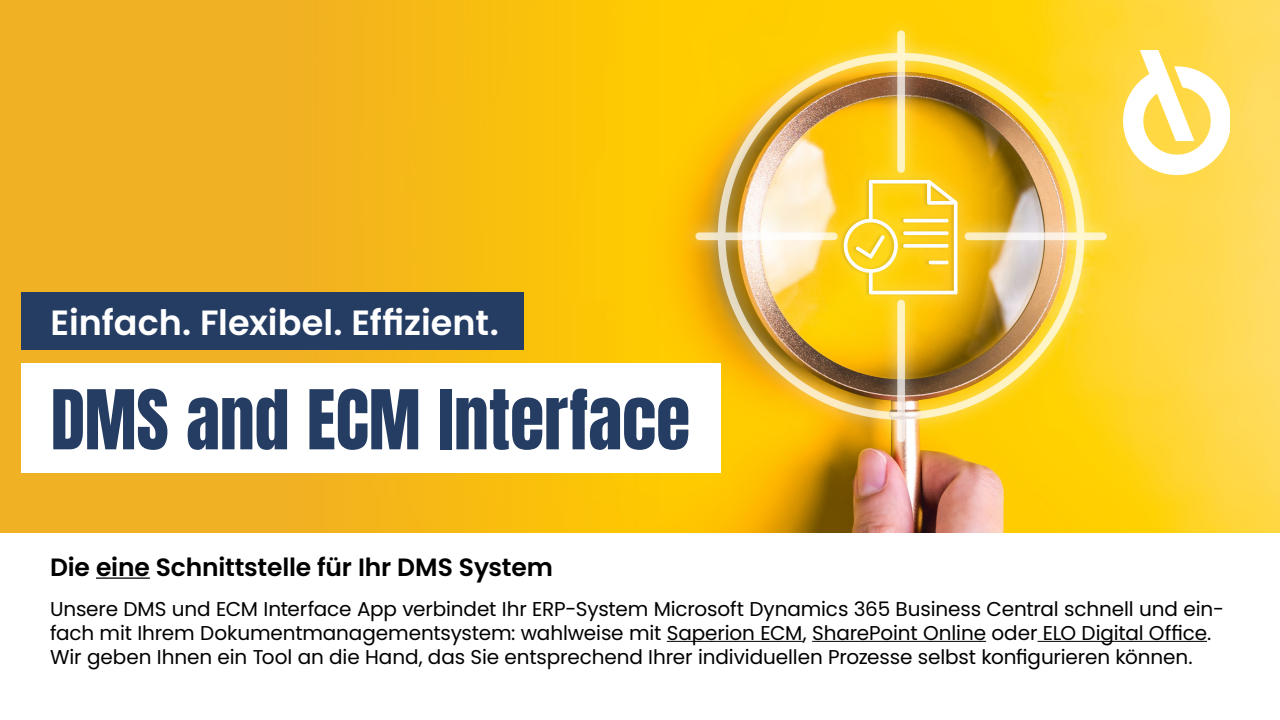
<style>
.page{position:relative;width:1280px;height:720px;background:#fff}
.page>*{position:absolute;margin:0;border:0;box-sizing:border-box;transform-origin:0 0}
._1st_Headline{font:70px "Anton";letter-spacing:-.005em;color:#253d63}
._2nd_Headline{font:600 35px "Poppins";color:#fff}
.Überschrift{font:600 25px "Poppins";letter-spacing:-.005em;color:#000}
.Einleitungstext{font:20px/24px "Poppins";letter-spacing:-.005em;color:#000}
</style>
<div class="page">
<img style="left:684px;top:0;width:596px;height:533px">
<div style="left:0;top:0;width:684px;height:533px;background:linear-gradient(to right,#edaa2d,#fdc703)"></div>
<hr style="left:96px;top:577px;width:54px;height:2px;background:#000">
<div style="left:21px;top:363px;width:700px;height:110px;background:#fff"></div>
<div style="left:21px;top:292px;width:503px;height:58px;background:#253d63"></div>
<hr style="left:667px;top:641px;width:136px;height:1px;background:#000">
<hr style="left:812px;top:641px;width:174px;height:1px;background:#000">
<hr style="left:1038px;top:641px;width:169px;height:1px;background:#000">
<img style="left:1123px;top:50px;width:107px;height:124px">
<p class="_2nd_Headline" style="left:51px;top:303px;width:450px">Einfach. Flexibel. Effizient.</p>
<p class="_1st_Headline" style="left:51px;top:384px;width:641px">DMS and ECM Interface</p>
<p class="Überschrift" style="left:50px;top:553px;width:504px">Die eine Schnittstelle für Ihr DMS System</p>
<p class="Einleitungstext" style="left:50px;top:597px;width:1176px">Unsere DMS und ECM Interface App verbindet Ihr ERP-System Microsoft Dynamics 365 Business Central schnell und ein&shy;fach mit Ihrem Dokumentmanagementsystem: wahlweise mit Saperion ECM, SharePoint Online oder ELO Digital Office.<br>Wir geben Ihnen ein Tool an die Hand, das Sie entsprechend Ihrer individuellen Prozesse selbst konfigurieren können.</p>
</div>
